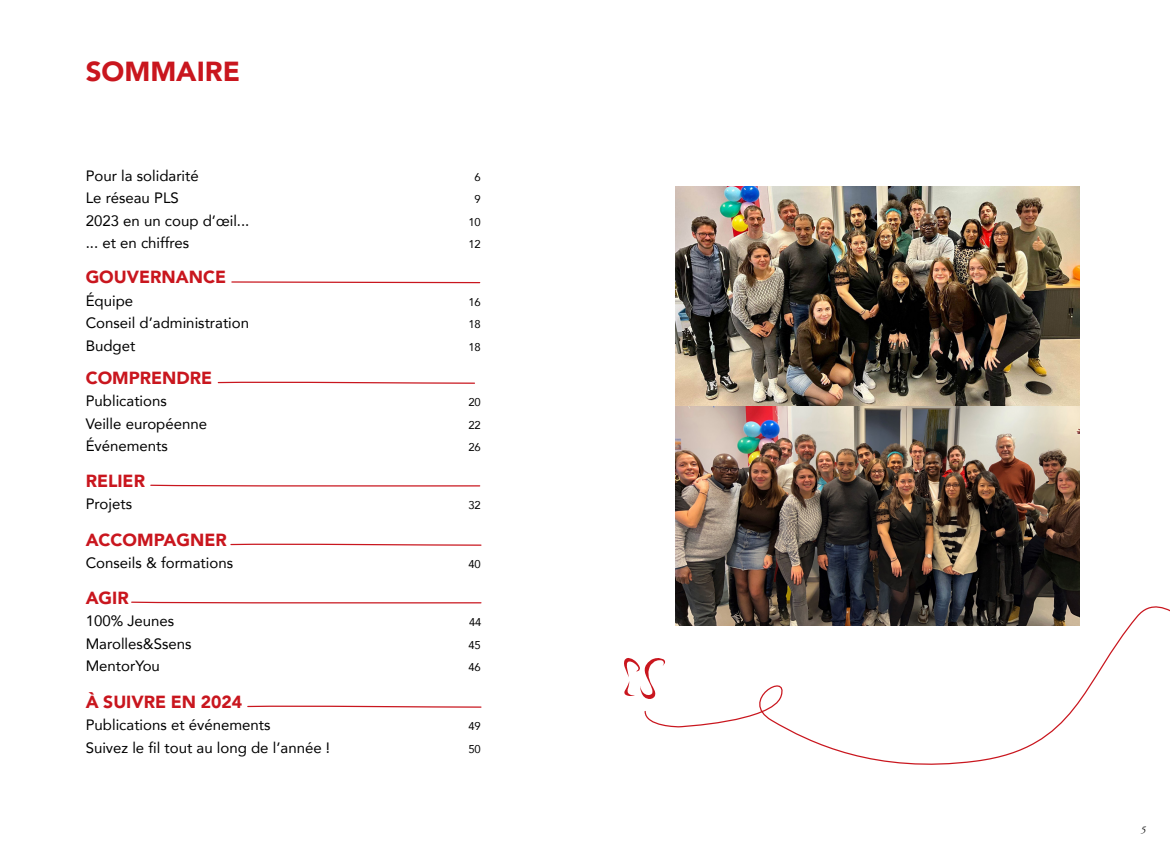
<style>
.page{position:relative;width:1170px;height:851px;background:#fff}
.page>*{position:absolute;margin:0;border:0;box-sizing:border-box;transform-origin:0 0}
.t1{font:900 27.5px "Avenir";color:#c9161e}
.t2{font:900 17.5px "Avenir";color:#c9161e}
.t3{font:15px "Avenir";color:#000}
.t4{font:11.25px "Avenir";color:#000}
.t5{font:italic 10px "Adobe Garamond Pro";color:#000}
</style>
<div class="page">
<svg style="left:231px;top:281px;width:250px;height:3px"></svg>
<svg style="left:217px;top:381px;width:258px;height:3px"></svg>
<svg style="left:150px;top:484px;width:331px;height:3px"></svg>
<svg style="left:230px;top:543px;width:252px;height:3px"></svg>
<svg style="left:131px;top:601px;width:351px;height:3px"></svg>
<svg style="left:247px;top:705px;width:235px;height:3px"></svg>
<svg style="left:624px;top:658px;width:20px;height:39px"></svg>
<svg style="left:644px;top:582px;width:525px;height:183px"></svg>
<img style="left:675px;top:187px;width:404px;height:438px">
<h1 class="t1" style="left:86px;top:48px;width:156px">SOMMAIRE</h1>
<p class="t3" style="left:86px;top:163px;width:115px">Pour la solidarité</p>
<p class="t4" style="left:474px;top:167px;width:8px">6</p>
<p class="t3" style="left:86px;top:186px;width:95px">Le réseau PLS</p>
<p class="t4" style="left:474px;top:190px;width:8px">9</p>
<p class="t3" style="left:86px;top:208px;width:165px">2023 en un coup d’œil...</p>
<p class="t4" style="left:468px;top:212px;width:14px">10</p>
<p class="t3" style="left:86px;top:231px;width:105px">... et en chiffres</p>
<p class="t4" style="left:468px;top:235px;width:14px">12</p>
<p class="t2" style="left:86px;top:262px;width:142px">GOUVERNANCE</p>
<p class="t3" style="left:86px;top:288px;width:49px">Équipe</p>
<p class="t4" style="left:468px;top:293px;width:14px">16</p>
<p class="t3" style="left:86px;top:311px;width:165px">Conseil d’administration</p>
<p class="t4" style="left:468px;top:315px;width:14px">18</p>
<p class="t3" style="left:86px;top:333px;width:51px">Budget</p>
<p class="t4" style="left:468px;top:338px;width:14px">18</p>
<p class="t2" style="left:86px;top:362px;width:128px">COMPRENDRE</p>
<p class="t3" style="left:86px;top:389px;width:83px">Publications</p>
<p class="t4" style="left:468px;top:393px;width:14px">20</p>
<p class="t3" style="left:86px;top:411px;width:123px">Veille européenne</p>
<p class="t4" style="left:468px;top:416px;width:14px">22</p>
<p class="t3" style="left:86px;top:434px;width:84px">Événements</p>
<p class="t4" style="left:468px;top:438px;width:14px">26</p>
<p class="t2" style="left:86px;top:465px;width:61px">RELIER</p>
<p class="t3" style="left:86px;top:491px;width:48px">Projets</p>
<p class="t4" style="left:468px;top:496px;width:14px">32</p>
<p class="t2" style="left:86px;top:524px;width:142px">ACCOMPAGNER</p>
<p class="t3" style="left:86px;top:551px;width:149px">Conseils &amp; formations</p>
<p class="t4" style="left:468px;top:555px;width:14px">40</p>
<p class="t2" style="left:86px;top:582px;width:45px">AGIR</p>
<p class="t3" style="left:86px;top:608px;width:90px">100% Jeunes</p>
<p class="t4" style="left:469px;top:613px;width:14px">44</p>
<p class="t3" style="left:86px;top:631px;width:107px">Marolles&amp;Ssens</p>
<p class="t4" style="left:468px;top:635px;width:14px">45</p>
<p class="t3" style="left:86px;top:653px;width:76px">MentorYou</p>
<p class="t4" style="left:468px;top:658px;width:14px">46</p>
<p class="t2" style="left:86px;top:686px;width:158px">À SUIVRE EN 2024</p>
<p class="t3" style="left:86px;top:712px;width:186px">Publications et événements</p>
<p class="t4" style="left:468px;top:717px;width:14px">49</p>
<p class="t3" style="left:86px;top:735px;width:246px">Suivez le fil tout au long de l’année !</p>
<p class="t4" style="left:468px;top:739px;width:14px">50</p>
<p class="t5" style="left:1140px;top:824px;width:6px">5</p>
</div>
